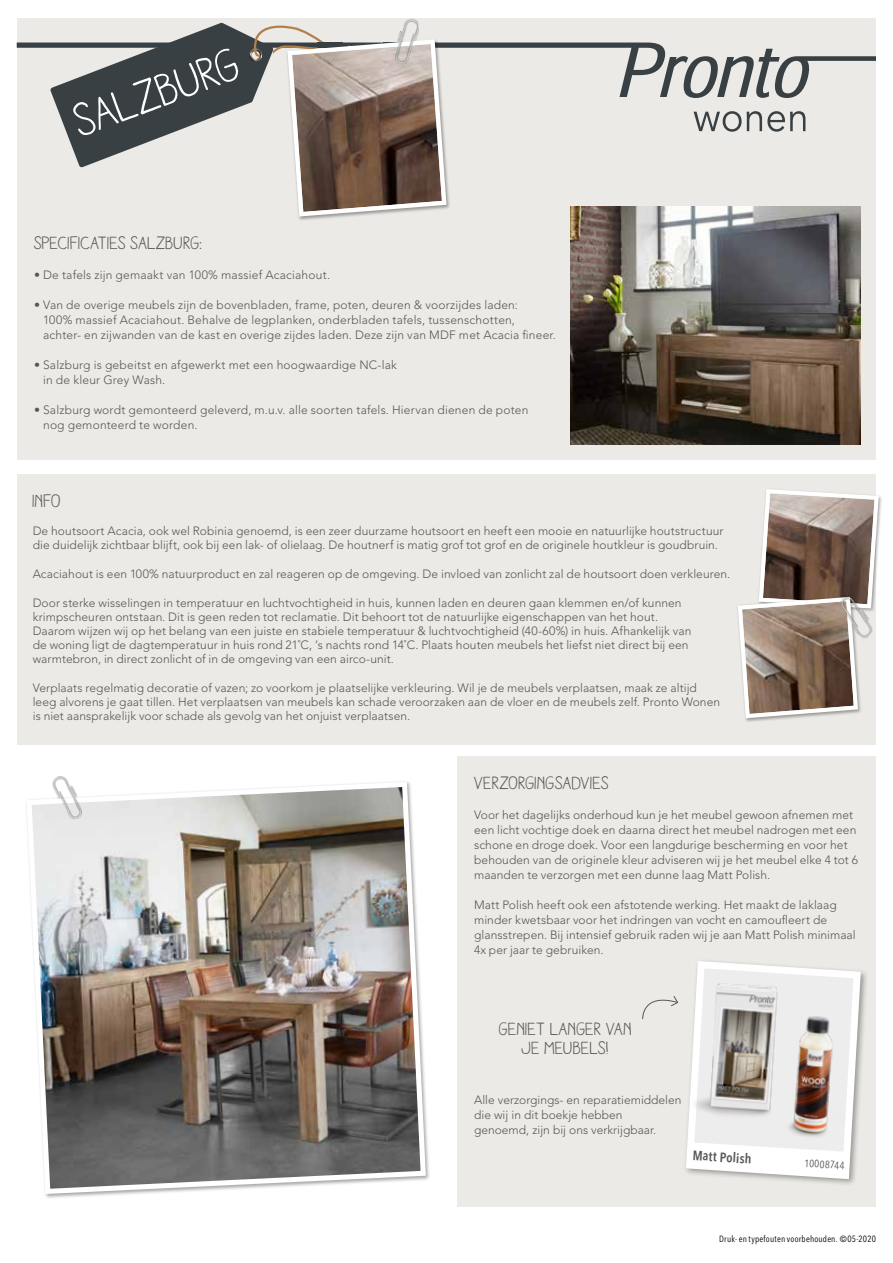
<style>
.page{position:relative;width:893px;height:1263px;background:#fff}
.page>*{position:absolute;margin:0;border:0;box-sizing:border-box;transform-origin:0 0}
.t1{font:45.9px "Aracne";color:#fff}
.t2{font:18px/19.5px "Aracne";color:#575756;text-align:center}
.t3{font:600 condensed 13.5px "Avenir Next LT Pro";color:#575756}
.t4{font:300 12px/15px "Avenir";letter-spacing:.01em;color:#575756}
.t5{font:condensed 10.5px "Avenir Next LT Pro";color:#575756}
.t6{font:condensed 9px "Avenir Next LT Pro";letter-spacing:.02em;color:#000}
.s1{font-family:"Brutal Type";font-stretch:normal}
</style>
<div class="page">
<div style="left:17px;top:18px;width:859px;height:441px;background:#eceae6"></div>
<div style="left:457px;top:756px;width:419px;height:450px;background:#eceae6"></div>
<svg style="left:642px;top:961px;width:222px;height:222px"></svg>
<div style="left:17px;top:474px;width:859px;height:270px;background:#eceae6"></div>
<svg style="left:17px;top:23px;width:859px;height:196px"></svg>
<img style="left:570px;top:207px;width:291px;height:237px">
<svg style="left:737px;top:489px;width:144px;height:231px"></svg>
<img style="left:26px;top:781px;width:402px;height:415px">
<img style="left:825px;top:588px;width:56px;height:52px">
<img style="left:52px;top:776px;width:32px;height:50px">
<img style="left:389px;top:19px;width:34px;height:51px">
<h1 class="t1" style="left:66px;top:97px;width:176px;rotate:-20deg">Salzburg</h1>
<h2 class="t2" style="left:34px;top:233px;width:170px">SPECIFICATIES SALZBURG:</h2>
<p class="t4" style="left:34px;top:267px;width:298px">• De tafels zijn gemaakt van 100% massief Acaciahout.</p>
<p class="t4" style="left:43px;top:297px;width:514px;text-indent:-9px">• Van de overige meubels zijn de bovenbladen, frame, poten, deuren &amp; voorzijdes laden:<br>100% massief Acaciahout. Behalve de legplanken, onderbladen tafels, tussenschotten,<br>achter- en zijwanden van de kast en overige zijdes laden. Deze zijn van MDF met Acacia fineer.</p>
<p class="t4" style="left:43px;top:357px;width:355px;text-indent:-9px">• Salzburg is gebeitst en afgewerkt met een hoogwaardige NC-lak in de kleur Grey Wash.</p>
<p class="t4" style="left:43px;top:402px;width:487px;text-indent:-9px">• Salzburg wordt gemonteerd geleverd, m.u.v. alle soorten tafels. Hiervan dienen de poten nog gemonteerd te worden.</p>
<h2 class="t2" style="left:33px;top:491px;width:30px">INFO</h2>
<p class="t4" style="left:33px;top:524px;width:692px;line-height:14.2px">De houtsoort Acacia, ook wel Robinia genoemd, is een zeer duurzame houtsoort en heeft een mooie en natuurlijke houtstructuur die duidelijk zichtbaar blijft, ook bij een lak- of olielaag. De houtnerf is matig grof tot grof en de originele houtkleur is goudbruin.</p>
<p class="t4" style="left:33px;top:566px;width:699px">Acaciahout is een 100% natuurproduct en zal reageren op de omgeving. De invloed van zonlicht zal de houtsoort doen verkleuren.</p>
<p class="t4" style="left:33px;top:595px;width:660px;line-height:14.2px">Door sterke wisselingen in temperatuur en luchtvochtigheid in huis, kunnen laden en deuren gaan klemmen en/of kunnen krimpscheuren ontstaan. Dit is geen reden tot reclamatie. Dit behoort tot de natuurlijke eigenschappen van het hout.<br>Daarom wijzen wij op het belang van een juiste en stabiele temperatuur &amp; luchtvochtigheid (40-60%) in huis. Afhankelijk van de woning ligt de dagtemperatuur in huis rond 21˚C, ’s nachts rond 14˚C. Plaats houten meubels het liefst niet direct bij een warmtebron, in direct zonlicht of in de omgeving van een airco-unit.</p>
<p class="t4" style="left:33px;top:681px;width:689px;line-height:14.2px">Verplaats regelmatig decoratie of vazen; zo voorkom je plaatselijke verkleuring. Wil je de meubels verplaatsen, maak ze altijd leeg alvorens je gaat tillen. Het verplaatsen van meubels kan schade veroorzaken aan de vloer en de meubels zelf. Pronto Wonen is niet aansprakelijk voor schade als gevolg van het onjuist verplaatsen.</p>
<h2 class="t2" style="left:474px;top:773px;width:137px">VERZORGINGSADVIES</h2>
<p class="t4" style="left:474px;top:807px;width:385px">Voor het dagelijks onderhoud kun je het meubel gewoon afnemen met een licht vochtige doek en daarna direct het meubel nadrogen met een schone en droge doek. Voor een langdurige bescherming en voor het behouden van de originele kleur adviseren wij je het meubel elke 4 tot 6 maanden te verzorgen met een dunne laag Matt Polish.</p>
<p class="t4" style="left:474px;top:897px;width:383px">Matt Polish heeft ook een afstotende werking. Het maakt de laklaag minder kwetsbaar voor het indringen van vocht en camoufleert de glansstrepen. Bij intensief gebruik raden wij je aan Matt Polish minimaal 4x per jaar te gebruiken.</p>
<h2 class="t2" style="left:499px;top:1018px;width:134px">GENIET LANGER VAN<br>JE MEUBELS!</h2>
<p class="t4" style="left:474px;top:1092px;width:209px">Alle verzorgings- en reparatiemiddelen die wij in dit boekje hebben<br>genoemd, zijn bij ons verkrijgbaar.</p>
<p class="t3" style="left:693px;top:1147px;width:60px;rotate:3deg">Matt Polish</p>
<p class="t5" style="left:805px;top:1157px;width:42px;rotate:3deg">10008744</p>
<p class="t6" style="left:719px;top:1233px;width:158px">Druk- en typefouten voorbehouden. <span class="s1">©</span>05-2020</p>
</div>
